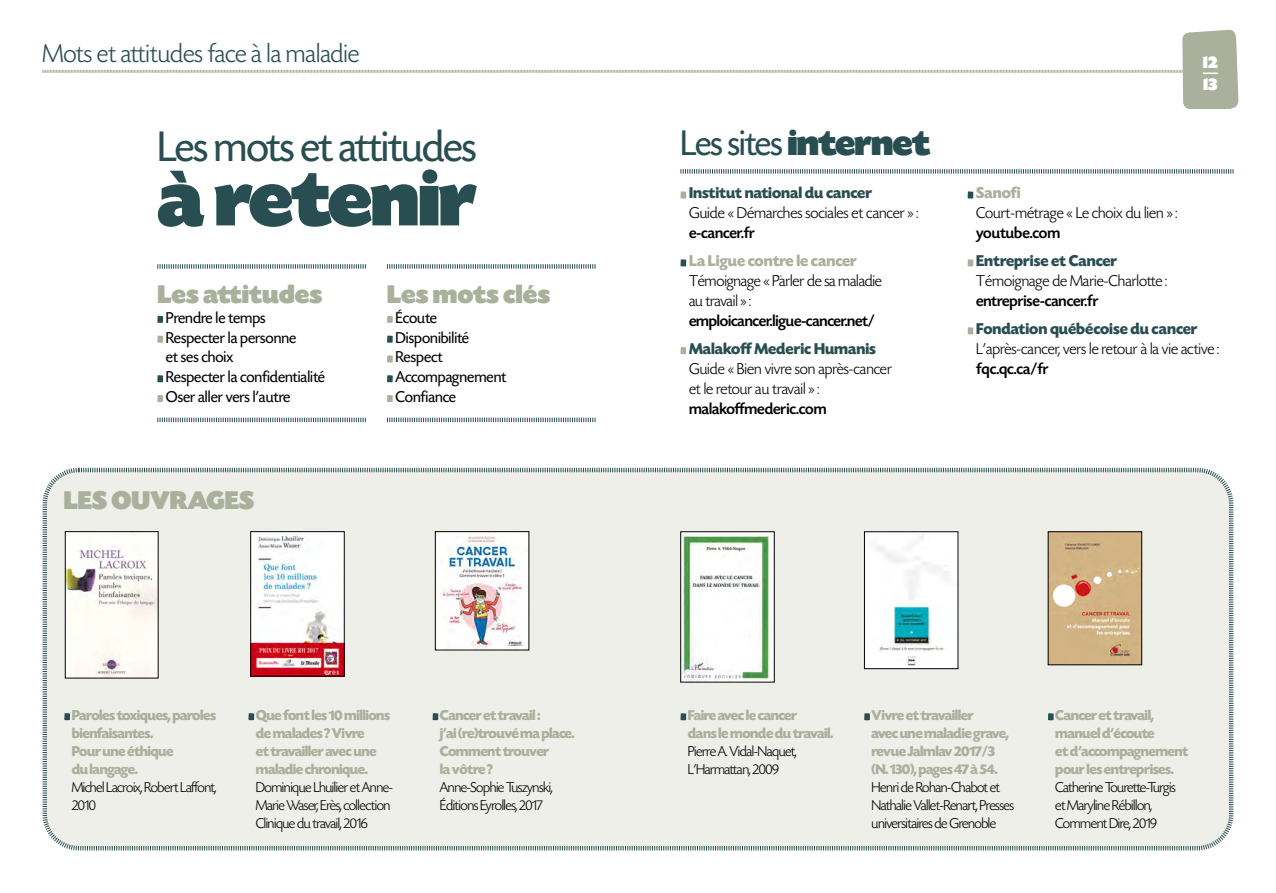
<style>
.page{position:relative;width:1276px;height:893px;background:#fff}
.page>*{position:absolute;margin:0;border:0;box-sizing:border-box;transform-origin:0 0}
.t1{font:900 82.5px "Today SH";letter-spacing:-.02em;color:#294e52}
.t2{font:45px "Today SH";letter-spacing:-.02em;color:#294e52}
.t3{font:37.5px "Today SH";letter-spacing:-.02em;color:#294e52}
.t4{font:900 27px "Today SH";color:#aab09b}
.t5{font:300 27px "Today SH";color:#294e52}
.t6{font:900 18px/21.6px "Today SH";color:#fff}
.t7{font:300 16.5px/19.8px "Today SH";color:#000}
.t8{font:16.5px/19.8px "Today SH";color:#000}
.t9{font:500 16.5px "Today SH";color:#000}
.t10{font:700 16.5px "Today SH";color:#294e52}
.t11{font:700 16.5px "Today SH";color:#aab09b}
.t12{font:700 15px/18px "Today SH";letter-spacing:-.03em;color:#aab09b}
.t13{font:300 15px/18px "Today SH";letter-spacing:-.03em;color:#000}
.s1{font-weight:900}
</style>
<div class="page">
<div style="left:42px;top:467px;width:1192px;height:384px;background:#efefea"></div>
<svg style="left:42px;top:30px;width:1196px;height:79px"></svg>
<svg style="left:387px;top:418px;width:208px;height:4px"></svg>
<svg style="left:157px;top:264px;width:209px;height:5px"></svg>
<div style="left:680px;top:191px;width:6px;height:7px;background:#aab09b"></div>
<div style="left:680px;top:259px;width:6px;height:7px;background:#294e52"></div>
<div style="left:680px;top:347px;width:6px;height:7px;background:#aab09b"></div>
<div style="left:967px;top:191px;width:6px;height:7px;background:#294e52"></div>
<div style="left:967px;top:259px;width:6px;height:7px;background:#aab09b"></div>
<div style="left:967px;top:327px;width:6px;height:7px;background:#aab09b"></div>
<div style="left:157px;top:316px;width:6px;height:7px;background:#294e52"></div>
<div style="left:157px;top:336px;width:6px;height:7px;background:#aab09b"></div>
<div style="left:157px;top:375px;width:6px;height:7px;background:#294e52"></div>
<div style="left:157px;top:395px;width:6px;height:7px;background:#aab09b"></div>
<div style="left:387px;top:316px;width:6px;height:7px;background:#aab09b"></div>
<div style="left:387px;top:336px;width:6px;height:7px;background:#294e52"></div>
<div style="left:387px;top:355px;width:6px;height:7px;background:#aab09b"></div>
<div style="left:387px;top:375px;width:6px;height:7px;background:#294e52"></div>
<div style="left:387px;top:395px;width:6px;height:7px;background:#aab09b"></div>
<svg style="left:157px;top:418px;width:209px;height:4px"></svg>
<svg style="left:387px;top:264px;width:208px;height:5px"></svg>
<img style="left:437px;top:533px;width:90px;height:115px">
<div style="left:435px;top:531px;width:94px;height:119px;border:1px solid #000"></div>
<img style="left:1050px;top:533px;width:90px;height:130px">
<div style="left:1048px;top:531px;width:94px;height:134px;border:1px solid #000"></div>
<img style="left:682px;top:533px;width:90px;height:147px">
<div style="left:680px;top:531px;width:94px;height:151px;border:1px solid #000"></div>
<img style="left:67px;top:533px;width:89px;height:143px">
<div style="left:65px;top:531px;width:93px;height:147px;border:1px solid #000"></div>
<img style="left:252px;top:533px;width:90px;height:141px">
<div style="left:250px;top:531px;width:94px;height:145px;border:1px solid #000"></div>
<img style="left:866px;top:533px;width:90px;height:134px">
<div style="left:864px;top:531px;width:94px;height:138px;border:1px solid #000"></div>
<div style="left:680px;top:713px;width:6px;height:7px;background:#294e52"></div>
<div style="left:864px;top:713px;width:6px;height:7px;background:#294e52"></div>
<svg style="left:1048px;top:713px;width:5px;height:7px"></svg>
<div style="left:64px;top:713px;width:6px;height:7px;background:#294e52"></div>
<div style="left:248px;top:713px;width:6px;height:7px;background:#294e52"></div>
<div style="left:432px;top:713px;width:6px;height:7px;background:#294e52"></div>
<svg style="left:680px;top:169px;width:553px;height:5px"></svg>
<h3 class="t5" style="left:43px;top:39px;width:318px">Mots et attitudes face à la maladie</h3>
<h2 class="t2" style="left:157px;top:123px;width:320px">Les mots et attitudes</h2>
<h1 class="t1" style="left:157px;top:156px;width:321px">à retenir</h1>
<h3 class="t4" style="left:157px;top:280px;width:166px">Les attitudes</h3>
<p class="t8" style="left:166px;top:308px;width:161px">Prendre le temps<br>Respecter la personne<br>et ses choix<br>Respecter la confidentialité<br>Oser aller vers l’autre</p>
<h3 class="t4" style="left:64px;top:486px;width:192px">LES OUVRAGES</h3>
<h3 class="t4" style="left:387px;top:280px;width:165px">Les mots clés</h3>
<p class="t8" style="left:395px;top:308px;width:112px">Écoute<br>Disponibilité<br>Respect<br>Accompagnement<br>Confiance</p>
<p class="t12" style="left:72px;top:707px;width:146px">Paroles toxiques, paroles bienfaisantes.<br>Pour une éthique<br>du langage.</p>
<p class="t13" style="left:72px;top:779px;width:146px">Michel Lacroix, Robert Laffont,<br>2010</p>
<p class="t12" style="left:256px;top:707px;width:136px">Que font les 10millions de malades? Vivre<br>et travailler avec une maladie chronique.</p>
<p class="t13" style="left:256px;top:779px;width:139px">Dominique Lhuilier et Anne-<br>Marie Waser, Erès, collection<br>Clinique du travail, 2016</p>
<p class="t12" style="left:440px;top:707px;width:136px">Cancer et travail:<br>j’ai (re)trouvé ma place.<br>Comment trouver<br>la vôtre?</p>
<p class="t13" style="left:440px;top:779px;width:114px">Anne-Sophie Tuszynski,<br>Éditions Eyrolles, 2017</p>
<h3 class="t3" style="left:680px;top:124px;width:251px">Les sites <span class="s1">internet</span></h3>
<p class="t10" style="left:689px;top:185px;width:184px">Institut national du cancer</p>
<p class="t7" style="left:689px;top:204px;width:231px">Guide « Démarches sociales et cancer »:</p>
<p class="t9" style="left:689px;top:224px;width:67px">e-cancer.fr</p>
<p class="t11" style="left:689px;top:253px;width:169px">La Ligue contre le cancer</p>
<p class="t7" style="left:689px;top:272px;width:194px">Témoignage « P¨arler de sa maladie au travail »:</p>
<p class="t9" style="left:689px;top:312px;width:187px">emploicancer.ligue-cancer.net/</p>
<p class="t10" style="left:689px;top:340px;width:188px">Malakoff Mederic Humanis</p>
<p class="t7" style="left:689px;top:359px;width:204px">Guide « Bien vivre son après-cancer et le retour au travail »:</p>
<p class="t9" style="left:689px;top:400px;width:139px">malakoffmederic.com</p>
<p class="t6" style="left:1203px;top:52px;width:16px">12<br>13</p>
<p class="t11" style="left:976px;top:185px;width:46px">Sanofi</p>
<p class="t7" style="left:976px;top:204px;width:203px">Court-métrage « Le choix du lien »:</p>
<p class="t9" style="left:976px;top:224px;width:85px">youtube.com</p>
<p class="t10" style="left:976px;top:253px;width:143px">Entreprise et Cancer</p>
<p class="t7" style="left:976px;top:272px;width:192px">Témoignage de Marie-Charlotte :</p>
<p class="t9" style="left:976px;top:292px;width:124px">entreprise-cancer.fr</p>
<p class="t10" style="left:976px;top:320px;width:223px">Fondation québécoise du cancer</p>
<p class="t7" style="left:976px;top:340px;width:245px">L’après-cancer, vers le retour à la vie active :</p>
<p class="t9" style="left:976px;top:360px;width:74px">fqc.qc.ca/fr</p>
<p class="t12" style="left:688px;top:707px;width:147px">Faire avec le cancer<br>dans le monde du travail.</p>
<p class="t13" style="left:688px;top:743px;width:110px">Pierre A. Vidal-Naquet,<br>L’Harmattan, 2009</p>
<p class="t12" style="left:871px;top:707px;width:139px">Vivre et travailler<br>avec une maladie grave, revue Jalmlav 2017/3 (N. 130), pages47 à54.</p>
<p class="t13" style="left:871px;top:779px;width:144px">Henri de Rohan-Chabot et<br>Nathalie Vallet-Renart, Presses universitaires de Grenoble</p>
<p class="t12" style="left:1055px;top:707px;width:135px">Cancer et travail, manuel d’écoute<br>et d’accompagnement pour les entreprises.</p>
<p class="t13" style="left:1055px;top:779px;width:122px">Catherine Tourette-Turgis et Maryline Rébillon,<br>Comment Dire, 2019</p>
</div>
